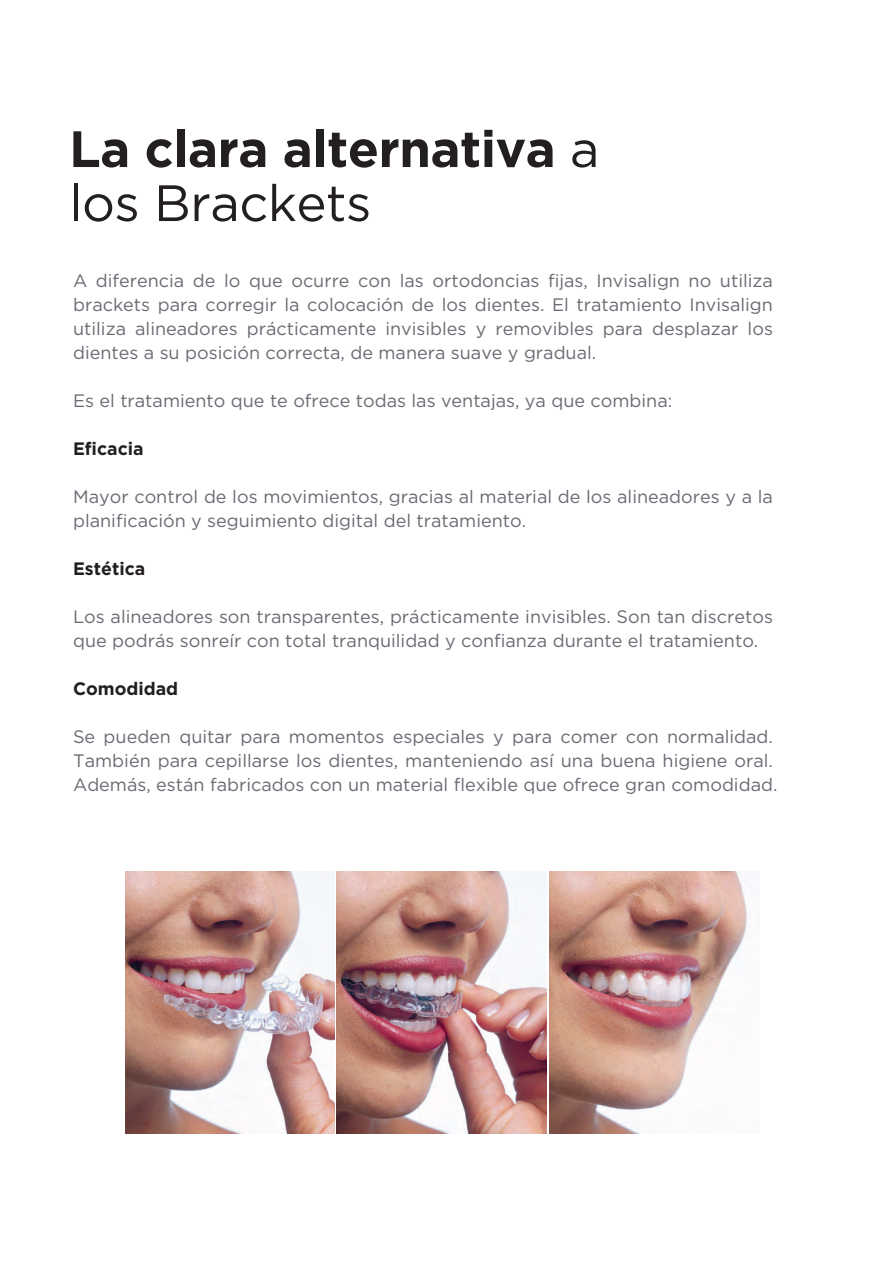
<style>
.page{position:relative;width:893px;height:1263px;background:#fff}
.page>*{position:absolute;margin:0;border:0;box-sizing:border-box;transform-origin:0 0}
.t1{font:700 51px/54px "Gotham";letter-spacing:-.01em;color:#231f20}
.t2{font:18px/24px "Gotham";color:#696b73}
.t3{font:700 18px "Gotham";color:#231f20}
.s1{font-weight:400}
</style>
<div class="page">
<img style="left:125px;top:871px;width:210px;height:262px">
<img style="left:337px;top:871px;width:210px;height:262px">
<img style="left:549px;top:871px;width:199px;height:262px">
<h1 class="t1" style="left:69px;top:122px;width:532px">La clara alternativa <span class="s1">a los Brackets</span></h1>
<p class="t2" style="left:73px;top:268px;width:701px;text-align:justify">A diferencia de lo que ocurre con las ortodoncias fijas, Invisalign no utiliza brackets para corregir la colocación de los dientes. El tratamiento Invisalign utiliza alineadores prácticamente invisibles y removibles para desplazar los dientes a su posición correcta, de manera suave y gradual.</p>
<p class="t2" style="left:73px;top:388px;width:601px">Es el tratamiento que te ofrece todas las ventajas, ya que combina:</p>
<p class="t3" style="left:73px;top:436px;width:72px">Eficacia</p>
<p class="t2" style="left:73px;top:484px;width:701px">Mayor control de los movimientos, gracias al material de los alineadores y a la planificación y seguimiento digital del tratamiento.</p>
<p class="t3" style="left:73px;top:556px;width:74px">Estética</p>
<p class="t2" style="left:73px;top:604px;width:701px">Los alineadores son transparentes, prácticamente invisibles. Son tan discretos que podrás sonreír con total tranquilidad y confianza durante el tratamiento.</p>
<p class="t3" style="left:73px;top:676px;width:107px">Comodidad</p>
<p class="t2" style="left:73px;top:724px;width:706px">Se pueden quitar para momentos especiales y para comer con normalidad.<br>También para cepillarse los dientes, manteniendo así una buena higiene oral.<br>Además, están fabricados con un material flexible que ofrece gran comodidad.</p>
</div>
